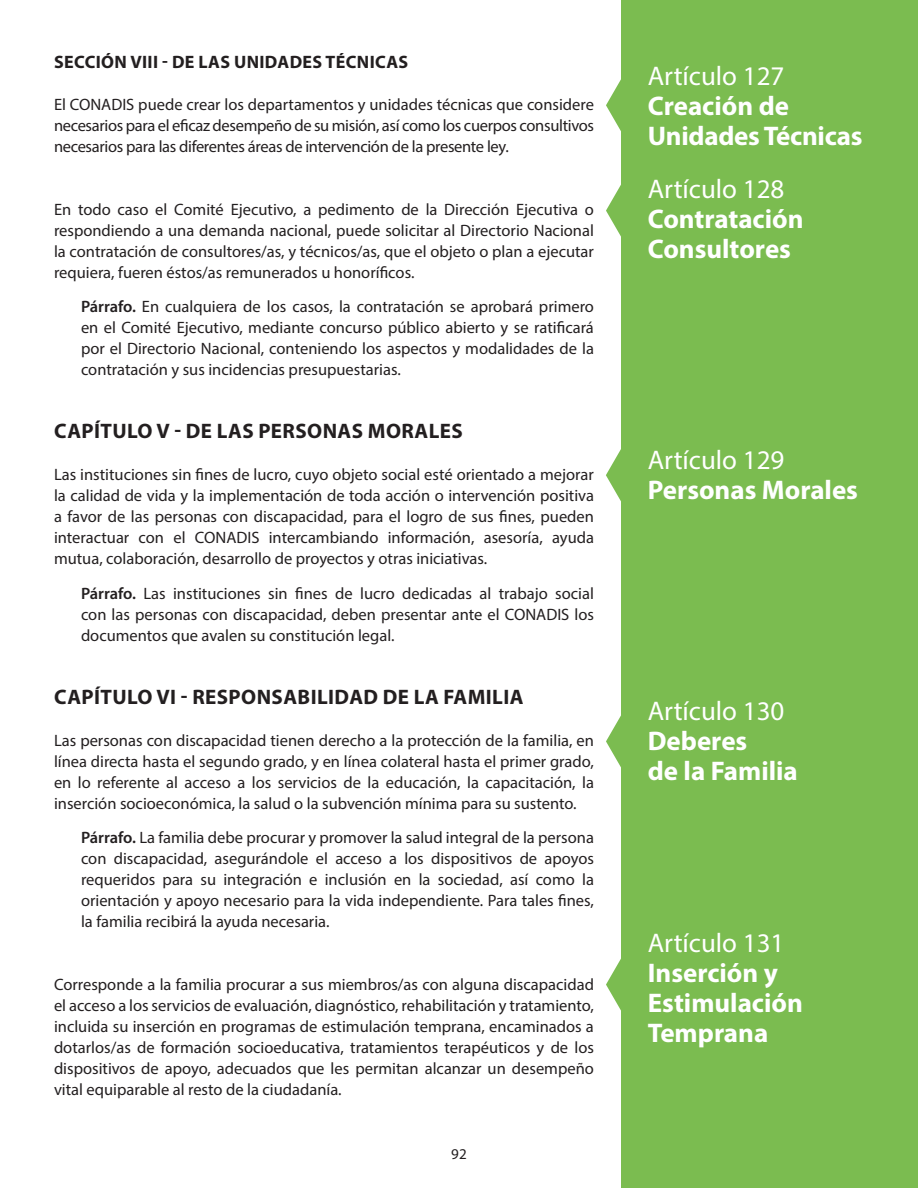
<style>
.page{position:relative;width:918px;height:1188px;background:#fff}
.page>*{position:absolute;margin:0;border:0;box-sizing:border-box;transform-origin:0 0}
.t1{font:700 27px/30px "Myriad Pro";color:#fff}
.t2{font:27px "Myriad Pro";color:#fff}
.t3{font:700 21px "Myriad Pro";letter-spacing:.02em;color:#231f20}
.t4{font:700 18px "Myriad Pro";letter-spacing:.02em;color:#231f20}
.t5{font:16.5px/21px "Myriad Pro";color:#231f20;text-align:justify}
.t6{font:15px "Myriad Pro";color:#231f20}
.s1{font-weight:600}
</style>
<div class="page">
<div style="left:621px;top:0;width:297px;height:1188px;background:#7bbc50"></div>
<svg style="left:606px;top:79px;width:15px;height:52px"></svg>
<svg style="left:606px;top:185px;width:15px;height:52px"></svg>
<svg style="left:606px;top:449px;width:15px;height:52px"></svg>
<svg style="left:606px;top:715px;width:15px;height:52px"></svg>
<svg style="left:606px;top:959px;width:15px;height:52px"></svg>
<p class="t4" style="left:54px;top:50px;width:356px">SECCIÓN VIII - DE LAS UNIDADES TÉCNICAS</p>
<p class="t5" style="left:54px;top:93px;width:542px">El CONADIS puede crear los departamentos y unidades técnicas que considere necesarios para el eficaz desempeño de su misión, así como los cuerpos consultivos necesarios para las diferentes áreas de intervención de la presente ley.</p>
<p class="t5" style="left:54px;top:198px;width:542px">En todo caso el Comité Ejecutivo, a pedimento de la Dirección Ejecutiva o respondiendo a una demanda nacional, puede solicitar al Directorio Nacional la contratación de consultores/as, y técnicos/as, que el objeto o plan a ejecutar requiera, fueren éstos/as remunerados u honoríficos.</p>
<p class="t5" style="left:81px;top:296px;width:515px"><span class="s1">Párrafo.</span> En cualquiera de los casos, la contratación se aprobará primero en el Comité Ejecutivo, mediante concurso público abierto y se ratificará por el Directorio Nacional, conteniendo los aspectos y modalidades de la contratación y sus incidencias presupuestarias.</p>
<p class="t3" style="left:54px;top:417px;width:410px">CAPÍTULO V - DE LAS PERSONAS MORALES</p>
<p class="t5" style="left:54px;top:464px;width:542px">Las instituciones sin fines de lucro, cuyo objeto social esté orientado a mejorar la calidad de vida y la implementación de toda acción o intervención positiva a favor de las personas con discapacidad, para el logro de sus fines, pueden interactuar con el CONADIS intercambiando información, asesoría, ayuda mutua, colaboración, desarrollo de proyectos y otras iniciativas.</p>
<p class="t5" style="left:81px;top:582px;width:515px"><span class="s1">Párrafo.</span> Las instituciones sin fines de lucro dedicadas al trabajo social con las personas con discapacidad, deben presentar ante el CONADIS los documentos que avalen su constitución legal.</p>
<p class="t3" style="left:54px;top:683px;width:471px">CAPÍTULO VI - RESPONSABILIDAD DE LA FAMILIA</p>
<p class="t5" style="left:54px;top:729px;width:542px">Las personas con discapacidad tienen derecho a la protección de la familia, en línea directa hasta el segundo grado, y en línea colateral hasta el primer grado, en lo referente al acceso a los servicios de la educación, la capacitación, la inserción socioeconómica, la salud o la subvención mínima para su sustento.</p>
<p class="t5" style="left:81px;top:827px;width:515px"><span class="s1">Párrafo.</span> La familia debe procurar y promover la salud integral de la persona con discapacidad, asegurándole el acceso a los dispositivos de apoyos requeridos para su integración e inclusión en la sociedad, así como la orientación y apoyo necesario para la vida independiente. Para tales fines, la familia recibirá la ayuda necesaria.</p>
<p class="t5" style="left:54px;top:974px;width:542px">Corresponde a la familia procurar a sus miembros/as con alguna discapacidad el acceso a los servicios de evaluación, diagnóstico, rehabilitación y tratamiento, incluida su inserción en programas de estimulación temprana, encaminados a dotarlos/as de formación socioeducativa, tratamientos terapéuticos y de los dispositivos de apoyo, adecuados que les permitan alcanzar un desempeño vital equiparable al resto de la ciudadanía.</p>
<p class="t6" style="left:451px;top:1144px;width:17px">92</p>
<p class="t2" style="left:648px;top:59px;width:138px">Artículo 127</p>
<p class="t1" style="left:648px;top:90px;width:216px">Creación de<br>Unidades Técnicas</p>
<p class="t2" style="left:648px;top:172px;width:138px">Artículo 128</p>
<p class="t1" style="left:648px;top:203px;width:157px">Contratación<br>Consultores</p>
<p class="t2" style="left:648px;top:444px;width:138px">Artículo 129</p>
<p class="t1" style="left:648px;top:474px;width:212px">Personas Morales</p>
<p class="t2" style="left:648px;top:695px;width:138px">Artículo 130</p>
<p class="t1" style="left:648px;top:725px;width:101px">Deberes</p>
<p class="t1" style="left:648px;top:755px;width:152px">de la Familia</p>
<p class="t2" style="left:648px;top:926px;width:138px">Artículo 131</p>
<p class="t1" style="left:648px;top:957px;width:157px">Inserción y<br>Estimulación<br>Temprana</p>
</div>
